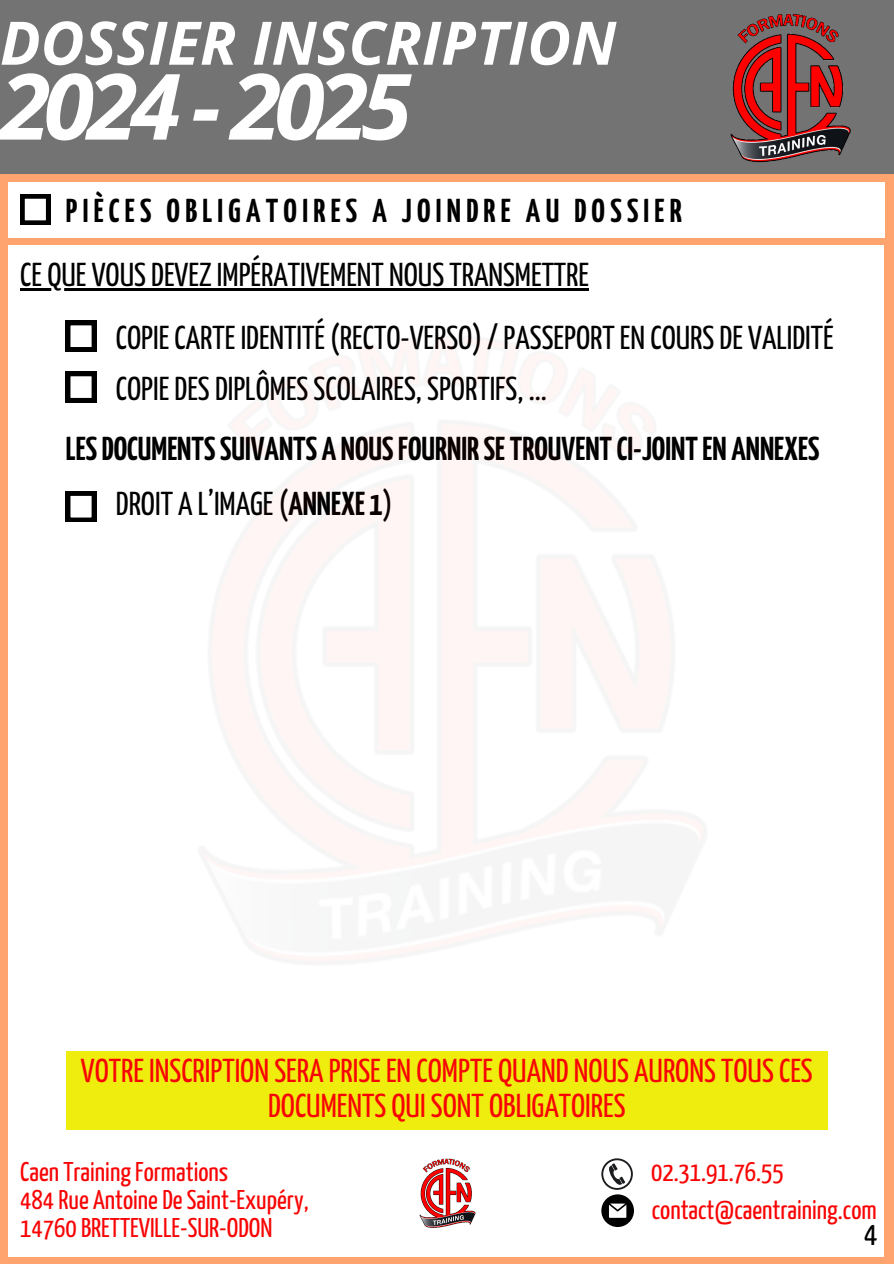
<style>
.page{position:relative;width:894px;height:1264px;background:#fff}
.page>*{position:absolute;margin:0;border:0;box-sizing:border-box;transform-origin:0 0}
.t1{font:italic 700 91.5px "Open Sans";letter-spacing:-.075em;color:#fff}
.t2{font:italic 700 60px "Open Sans";color:#fff}
.t3{font:33px "Yanone Kaffeesatz";color:#000}
.t4{font:33px/34.8px "Yanone Kaffeesatz";color:#f80404;text-align:center}
.t5{font:700 33px "Yanone Kaffeesatz";color:#000}
.t6{font:700 33px "Yanone Kaffeesatz";letter-spacing:.16em;color:#000}
.t7{font:27px "Yanone Kaffeesatz";color:#f80404}
.s1{font-weight:700}
</style>
<div class="page">
<div style="left:0;top:0;width:893px;height:174px;background:#737373"></div>
<img style="left:730px;top:13px;width:121px;height:150px">
<div style="left:0;top:174px;width:893px;height:1089px;background:#ffa46f"></div>
<div style="left:8px;top:182px;width:876px;height:55px;background:#fff"></div>
<svg style="left:20px;top:194px;width:30px;height:31px"></svg>
<div style="left:9px;top:245px;width:875px;height:1011px;background:#fff"></div>
<svg style="left:601px;top:1158px;width:32px;height:68px"></svg>
<img style="left:419px;top:1158px;width:57px;height:70px">
<img style="left:8px;top:274px;width:820px;height:856px">
<h2 class="t2" style="left:0;top:1px;width:617px">DOSSIER INSCRIPTION</h2>
<p class="t1" style="left:0;top:42px;width:413px">2024 - 2025</p>
<h3 class="t6" style="left:66px;top:198px;width:617px">PIÈCES OBLIGATOIRES A JOINDRE AU DOSSIER</h3>
<h4 class="t3" style="left:20px;top:262px;width:570px">CE QUE VOUS DEVEZ IMPÉRATIVEMENT NOUS TRANSMETTRE</h4>
<h4 class="t3" style="left:116px;top:325px;width:719px">COPIE CARTE IDENTITÉ (RECTO-VERSO) / PASSEPORT EN COURS DE VALIDITÉ</h4>
<h4 class="t3" style="left:116px;top:376px;width:432px">COPIE DES DIPLÔMES SCOLAIRES, SPORTIFS, ...</h4>
<h3 class="t5" style="left:66px;top:435px;width:754px">LESDOCUMENTSSUIVANTS A NOUSFOURNIRSETROUVENTCI-JOINTEN ANNEXES</h3>
<h4 class="t3" style="left:116px;top:491px;width:278px">DROIT A L’IMAGE (<span class="s1">ANNEXE 1</span>)</h4>
<h4 class="t4" style="left:81px;top:1055px;width:733px">VOTRE INSCRIPTION SERA PRISE EN COMPTE QUAND NOUS AURONS TOUS CES<br>DOCUMENTS QUI SONT OBLIGATOIRES</h4>
<p class="t7" style="left:20px;top:1160px;width:209px">Caen Training Formations</p>
<p class="t7" style="left:20px;top:1188px;width:290px">484 Rue Antoine De Saint-Exupéry,</p>
<p class="t7" style="left:20px;top:1217px;width:253px">14760 BRETTEVILLE-SUR-ODON</p>
<p class="t7" style="left:651px;top:1161px;width:134px">02.31.91.76.55</p>
<p class="t7" style="left:651px;top:1198px;width:226px">contact@caentraining.com</p>
<p class="t3" style="left:863px;top:1220px;width:15px">4</p>
</div>
